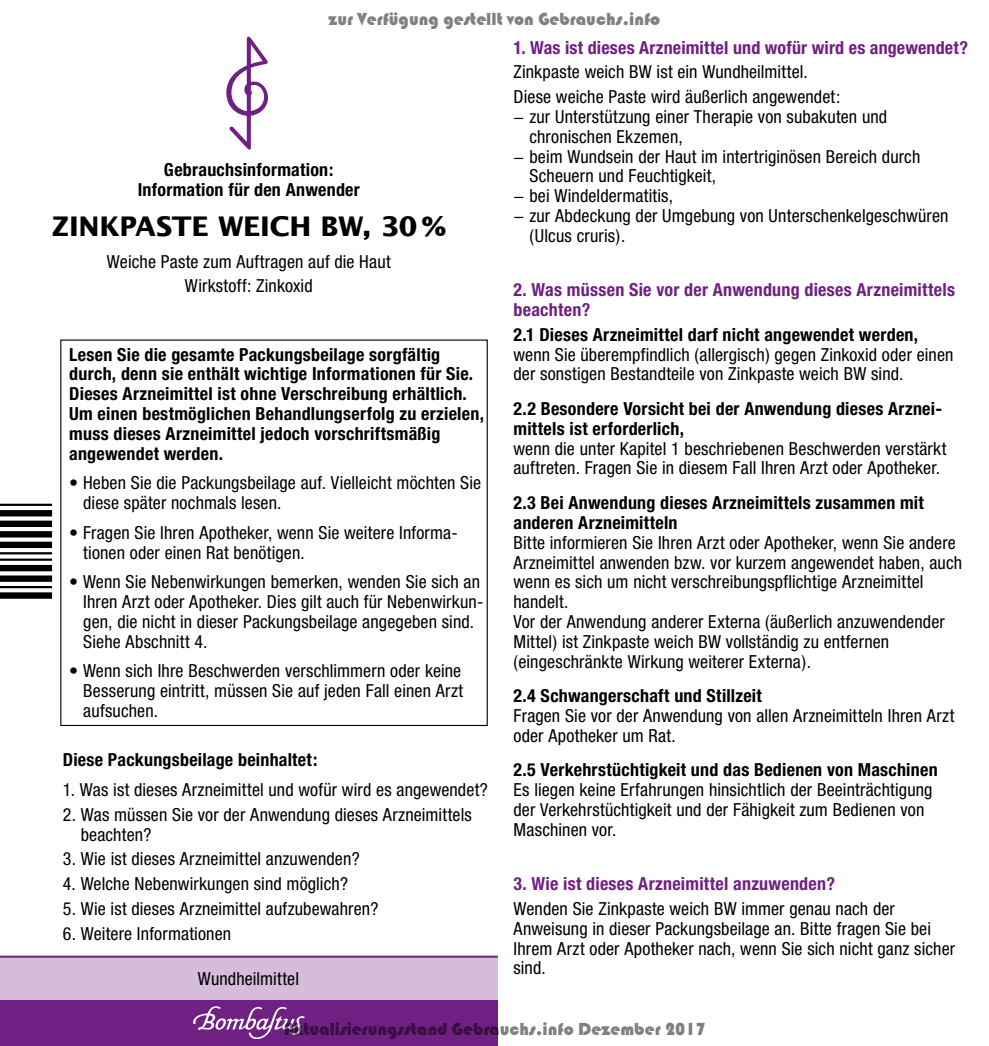
<style>
.page{position:relative;width:989px;height:1046px;background:#fff}
.page>*{position:absolute;margin:0;border:0;box-sizing:border-box;transform-origin:0 0}
.t1{font:700 27px "Lucida Sans";letter-spacing:-.01em;color:#000}
.t2{font:condensed 18px/19.8px "Helvetica Neue";letter-spacing:.005em;color:#000}
.t3{font:700 condensed 18px/19.8px "Helvetica Neue";letter-spacing:.015em;color:#000}
.t4{font:700 condensed 18px/19.8px "Helvetica Neue";letter-spacing:.015em;color:#6f2082}
.t5{font:18px "Bauhaus 93";color:rgb(0 0 0/.5)}
</style>
<div class="page">
<svg style="left:226px;top:37px;width:42px;height:113px"></svg>
<div style="left:0;top:956px;width:497px;height:53px;background:#d4bcda"></div>
<hr style="left:0;top:956px;width:497px;height:2px;background:#6f2082">
<div style="left:0;top:1001px;width:497px;height:45px;background:#6f2082"></div>
<svg style="left:193px;top:1006px;width:112px;height:33px"></svg>
<hr style="left:0;top:504px;width:52px;height:2px;background:#000">
<div style="left:0;top:510px;width:52px;height:6px;background:#000"></div>
<div style="left:0;top:521px;width:52px;height:6px;background:#000"></div>
<div style="left:0;top:531px;width:52px;height:7px;background:#000"></div>
<div style="left:0;top:542px;width:52px;height:6px;background:#000"></div>
<hr style="left:0;top:552px;width:52px;height:2px;background:#000">
<hr style="left:0;top:559px;width:52px;height:2px;background:#000">
<div style="left:0;top:565px;width:52px;height:6px;background:#000"></div>
<div style="left:0;top:575px;width:52px;height:7px;background:#000"></div>
<hr style="left:0;top:586px;width:52px;height:2px;background:#000">
<div style="left:0;top:592px;width:52px;height:7px;background:#000"></div>
<p class="t5" style="left:329px;top:8px;width:333px">zur Verfügung gestellt von Gebrauchs.info</p>
<p class="t3" style="left:138px;top:160px;width:224px;text-align:center">Gebrauchsinformation:<br>Information für den Anwender</p>
<h1 class="t1" style="left:52px;top:210px;width:396px">ZINKPASTE WEICH BW, 30 %</h1>
<p class="t2" style="left:107px;top:249px;width:285px;line-height:24.8px;text-align:center">Weiche Paste zum Auftragen auf die Haut<br>Wirkstoff: Zinkoxid</p>
<p class="t3" style="left:69px;top:344px;width:416px">Lesen Sie die gesamte Packungsbeilage sorgfältig durch, denn sie enthält wichtige Informationen für Sie.<br>Dieses Arzneimittel ist ohne Verschreibung erhältlich.<br>Um einen bestmöglichen Behandlungserfolg zu erzielen, muss dieses Arzneimittel jedoch vorschriftsmäßig angewendet werden.</p>
<p class="t2" style="left:83px;top:473px;width:399px;text-indent:-14px">• Heben Sie die Packungsbeilage auf. Vielleicht möchten Sie diese später nochmals lesen.</p>
<p class="t2" style="left:83px;top:522px;width:376px;text-indent:-14px">• Fragen Sie Ihren Apotheker, wenn Sie weitere Informa&shy;tionen oder einen Rat benötigen.</p>
<p class="t2" style="left:83px;top:572px;width:401px;text-indent:-14px">• Wenn Sie Nebenwirkungen bemerken, wenden Sie sich an Ihren Arzt oder Apotheker. Dies gilt auch für Nebenwirkun&shy;gen, die nicht in dieser Packungsbeilage angegeben sind.<br>Siehe Abschnitt 4.</p>
<p class="t2" style="left:83px;top:661px;width:381px;text-align:justify;text-indent:-14px">• Wenn sich Ihre Beschwerden verschlimmern oder keine Besserung eintritt, müssen Sie auf jeden Fall einen Arzt aufsuchen.</p>
<p class="t3" style="left:63px;top:750px;width:256px">Diese Packungsbeilage beinhaltet:</p>
<p class="t2" style="left:63px;top:780px;width:426px">1. Was ist dieses Arzneimittel und wofür wird es angewendet?</p>
<p class="t2" style="left:81px;top:804px;width:392px;text-indent:-18px">2. Was müssen Sie vor der Anwendung dieses Arzneimittels beachten?</p>
<p class="t2" style="left:63px;top:849px;width:298px">3. Wie ist dieses Arzneimittel anzuwenden?</p>
<p class="t2" style="left:63px;top:874px;width:287px">4. Welche Nebenwirkungen sind möglich?</p>
<p class="t2" style="left:63px;top:899px;width:317px">5. Wie ist dieses Arzneimittel aufzubewahren?</p>
<p class="t2" style="left:63px;top:923px;width:170px">6. Weitere Informationen</p>
<p class="t2" style="left:198px;top:969px;width:103px">Wundheilmittel</p>
<p class="t4" style="left:513px;top:37px;width:456px">1. Was ist dieses Arzneimittel und wofür wird es angewendet?</p>
<p class="t2" style="left:513px;top:60px;width:328px;line-height:24.8px">Zinkpaste weich BW ist ein Wundheilmittel.<br>Diese weiche Paste wird äußerlich angewendet:</p>
<p class="t2" style="left:513px;top:107px;width:375px">− zur Unterstützung einer Therapie von subakuten und</p>
<p class="t2" style="left:529px;top:126px;width:155px">chronischen Ekzemen,</p>
<p class="t2" style="left:513px;top:146px;width:408px">− beim Wundsein der Haut im intertriginösen Bereich durch</p>
<p class="t2" style="left:529px;top:166px;width:188px">Scheuern und Feuchtigkeit,</p>
<p class="t2" style="left:513px;top:186px;width:161px">− bei Windeldermatitis,</p>
<p class="t2" style="left:513px;top:206px;width:436px">− zur Abdeckung der Umgebung von Unterschenkelgeschwüren</p>
<p class="t2" style="left:529px;top:225px;width:97px">(Ulcus cruris).</p>
<p class="t4" style="left:513px;top:280px;width:443px">2. Was müssen Sie vor der Anwendung dieses Arzneimittels beachten?</p>
<p class="t3" style="left:513px;top:324px;width:406px">2.1 Dieses Arzneimittel darf nicht angewendet werden,</p>
<p class="t2" style="left:513px;top:344px;width:441px">wenn Sie überempfindlich (allergisch) gegen Zinkoxid oder einen der sonstigen Bestandteile von Zinkpaste weich BW sind.</p>
<p class="t3" style="left:513px;top:399px;width:430px">2.2 Besondere Vorsicht bei der Anwendung dieses Arznei&shy;mittels ist erforderlich,</p>
<p class="t2" style="left:513px;top:438px;width:434px">wenn die unter Kapitel 1 beschriebenen Beschwerden verstärkt auftreten. Fragen Sie in diesem Fall Ihren Arzt oder Apotheker.</p>
<p class="t3" style="left:513px;top:493px;width:412px">2.3 Bei Anwendung dieses Arzneimittels zusammen mit anderen Arzneimitteln</p>
<p class="t2" style="left:513px;top:532px;width:450px">Bitte informieren Sie Ihren Arzt oder Apotheker, wenn Sie andere Arzneimittel anwenden bzw. vor kurzem angewendet haben, auch wenn es sich um nicht verschreibungspflichtige Arzneimittel handelt.<br>Vor der Anwendung anderer Externa (äußerlich anzuwendender Mittel) ist Zinkpaste weich BW vollständig zu entfernen (eingeschränkte Wirkung weiterer Externa).</p>
<p class="t3" style="left:513px;top:686px;width:250px">2.4 Schwangerschaft und Stillzeit</p>
<p class="t2" style="left:513px;top:706px;width:442px">Fragen Sie vor der Anwendung von allen Arzneimitteln Ihren Arzt oder Apotheker um Rat.</p>
<p class="t3" style="left:513px;top:760px;width:426px">2.5 Verkehrstüchtigkeit und das Bedienen von Maschinen</p>
<p class="t2" style="left:513px;top:780px;width:420px">Es liegen keine Erfahrungen hinsichtlich der Beeinträchtigung der Verkehrstüchtigkeit und der Fähigkeit zum Bedienen von<br>Maschinen vor.</p>
<p class="t4" style="left:513px;top:874px;width:323px">3. Wie ist dieses Arzneimittel anzuwenden?</p>
<p class="t2" style="left:513px;top:899px;width:443px">Wenden Sie Zinkpaste weich BW immer genau nach der Anweisung in dieser Packungsbeilage an. Bitte fragen Sie bei Ihrem Arzt oder Apotheker nach, wenn Sie sich nicht ganz sicher sind.</p>
<p class="t5" style="left:283px;top:1019px;width:424px">Aktualisierungsstand Gebrauchs.info Dezember 2017</p>
</div>
